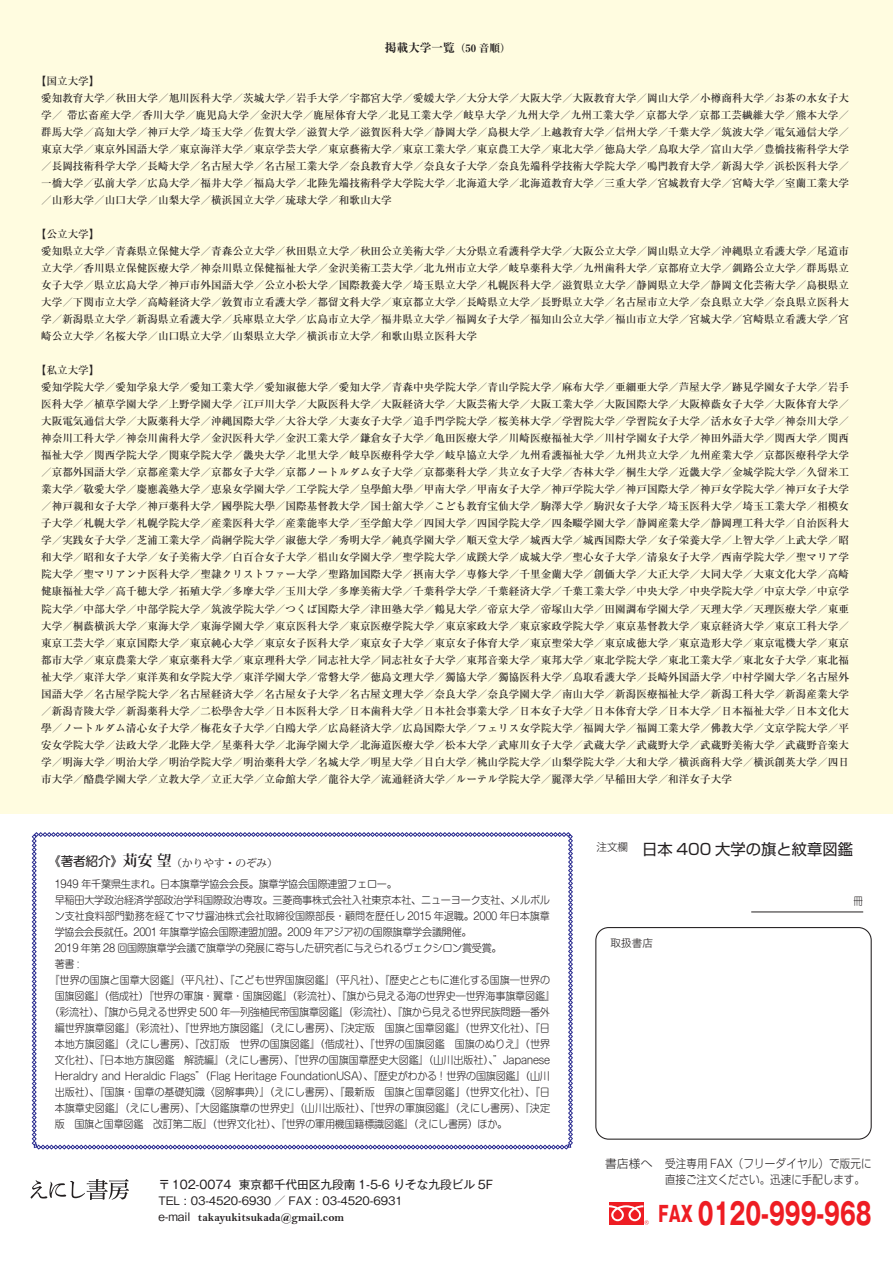
<style>
.page{position:relative;width:893px;height:1263px;background:#fff}
.page>*{position:absolute;margin:0;border:0;box-sizing:border-box;transform-origin:0 0}
.t1{font:700 29.85px "Gothic MB101 Pr 6 N";color:#ee1d23;scale:.7 1}
.t2{font:15.3px "Shin Go Pr 6 N";color:#231f20}
.t3{font:300 11.7px/15.9px "Shin Go Pr 5";color:#231f20}
.t4{font:11.7px "Gothic MB101 Pr 6 N";letter-spacing:-.005em;color:#231f20}
.t5{font:500 11.7px "Gothic BBB Pr 5";letter-spacing:-.005em;color:#231f20}
.t6{font:11.7px "Bell MT Bold";letter-spacing:-.005em;color:#231f20}
.t7{font:700 expanded 11.7px "Ryumin";color:#231f20}
.t8{font:500 10.65px/17px "Ryumin";color:#231f20}
.t9{font:300 10.65px "Shin M Go Pro";letter-spacing:-.02em;color:#231f20;scale:.95 1}
.t10{font:10.65px "Koz Min Pro";color:#231f20}
.t11{font:300 10.65px "Gothic MB101 Pr 6";color:#231f20}
.t12{font:300 10.65px "Shin Go Pr 6 N";color:#231f20;scale:.9 1}
.s1{font-size:10.65px}
.s2{font-family:"Shin M Go Pro";font-size:12.75px}
.s3{font-weight:700;font-size:14.85px}
.s4{font-family:"Gothic BBB Pr 5";font-weight:500}
.s5{font-weight:800;font-size:21.3px}
</style>
<div class="page">
<div style="left:0;top:0;width:893px;height:813px;background:#fffce0"></div>
<div style="left:595px;top:927px;width:277px;height:213px;border:1px solid #231f20;border-radius:13px"></div>
<div style="left:609px;top:1202px;width:34px;height:22px;background:#ee1d23"></div>
<svg style="left:609px;top:1205px;width:40px;height:19px"></svg>
<svg style="left:31px;top:1179px;width:98px;height:21px"></svg>
<hr style="left:751px;top:912px;width:112px;height:1px;background:#231f20">
<svg style="left:32px;top:832px;width:541px;height:317px"></svg>
<p class="t7" style="left:385px;top:40px;width:127px">掲載大学一覧<span class="s1">（50 音順）</span></p>
<p class="t8" style="left:41px;top:72px;width:809px;text-indent:-5px">【国立大学】<br>愛知教育大学／秋田大学／旭川医科大学／茨城大学／岩手大学／宇都宮大学／愛媛大学／大分大学／大阪大学／大阪教育大学／岡山大学／小樽商科大学／お茶の水女子大学／ 帯広畜産大学／香川大学／鹿児島大学／金沢大学／鹿屋体育大学／北見工業大学／岐阜大学／九州大学／九州工業大学／京都大学／京都工芸繊維大学／熊本大学／群馬大学／高知大学／神戸大学／埼玉大学／佐賀大学／滋賀大学／滋賀医科大学／静岡大学／島根大学／上越教育大学／信州大学／千葉大学／筑波大学／電気通信大学／東京大学／東京外国語大学／東京海洋大学／東京学芸大学／東京藝術大学／東京工業大学／東京農工大学／東北大学／徳島大学／鳥取大学／富山大学／豊橋技術科学大学／長岡技術科学大学／長崎大学／名古屋大学／名古屋工業大学／奈良教育大学／奈良女子大学／奈良先端科学技術大学院大学／鳴門教育大学／新潟大学／浜松医科大学／一橋大学／弘前大学／広島大学／福井大学／福島大学／北陸先端技術科学大学院大学／北海道大学／北海道教育大学／三重大学／宮城教育大学／宮崎大学／室蘭工業大学／山形大学／山口大学／山梨大学／横浜国立大学／琉球大学／和歌山大学</p>
<p class="t8" style="left:41px;top:226px;width:809px;text-indent:-5px">【公立大学】<br>愛知県立大学／青森県立保健大学／青森公立大学／秋田県立大学／秋田公立美術大学／大分県立看護科学大学／大阪公立大学／岡山県立大学／沖縄県立看護大学／尾道市立大学／香川県立保健医療大学／神奈川県立保健福祉大学／金沢美術工芸大学／北九州市立大学／岐阜薬科大学／九州歯科大学／京都府立大学／釧路公立大学／群馬県立女子大学／県立広島大学／神戸市外国語大学／公立小松大学／国際教養大学／埼玉県立大学／札幌医科大学／滋賀県立大学／静岡県立大学／静岡文化芸術大学／島根県立大学／下関市立大学／高崎経済大学／敦賀市立看護大学／都留文科大学／東京都立大学／長崎県立大学／長野県立大学／名古屋市立大学／奈良県立大学／奈良県立医科大学／新潟県立大学／新潟県立看護大学／兵庫県立大学／広島市立大学／福井県立大学／福岡女子大学／福知山公立大学／福山市立大学／宮城大学／宮崎県立看護大学／宮崎公立大学／名桜大学／山口県立大学／山梨県立大学／横浜市立大学／和歌山県立医科大学</p>
<p class="t8" style="left:41px;top:362px;width:809px;text-indent:-5px">【私立大学】<br>愛知学院大学／愛知学泉大学／愛知工業大学／愛知淑徳大学／愛知大学／青森中央学院大学／青山学院大学／麻布大学／亜細亜大学／芦屋大学／跡見学園女子大学／岩手医科大学／植草学園大学／上野学園大学／江戸川大学／大阪医科大学／大阪経済大学／大阪芸術大学／大阪工業大学／大阪国際大学／大阪樟蔭女子大学／大阪体育大学／大阪電気通信大学／大阪薬科大学／沖縄国際大学／大谷大学／大妻女子大学／追手門学院大学／桜美林大学／学習院大学／学習院女子大学／活水女子大学／神奈川大学／神奈川工科大学／神奈川歯科大学／金沢医科大学／金沢工業大学／鎌倉女子大学／亀田医療大学／川崎医療福祉大学／川村学園女子大学／神田外語大学／関西大学／関西福祉大学／関西学院大学／関東学院大学／畿央大学／北里大学／岐阜医療科学大学／岐阜協立大学／九州看護福祉大学／九州共立大学／九州産業大学／京都医療科学大学／京都外国語大学／京都産業大学／京都女子大学／京都ノートルダム女子大学／京都薬科大学／共立女子大学／杏林大学／桐生大学／近畿大学／金城学院大学／久留米工業大学／敬愛大学／慶應義塾大学／恵泉女学園大学／工学院大学／皇學館大學／甲南大学／甲南女子大学／神戸学院大学／神戸国際大学／神戸女学院大学／神戸女子大学／神戸親和女子大学／神戸薬科大学／國學院大學／国際基督教大学／国士舘大学／こども教育宝仙大学／駒澤大学／駒沢女子大学／埼玉医科大学／埼玉工業大学／相模女子大学／札幌大学／札幌学院大学／産業医科大学／産業能率大学／至学館大学／四国大学／四国学院大学／四条畷学園大学／静岡産業大学／静岡理工科大学／自治医科大学／実践女子大学／芝浦工業大学／尚絅学院大学／淑徳大学／秀明大学／純真学園大学／順天堂大学／城西大学／城西国際大学／女子栄養大学／上智大学／上武大学／昭和大学／昭和女子大学／女子美術大学／白百合女子大学／椙山女学園大学／聖学院大学／成蹊大学／成城大学／聖心女子大学／清泉女子大学／西南学院大学／聖マリア学院大学／聖マリアンナ医科大学／聖隷クリストファー大学／聖路加国際大学／摂南大学／専修大学／千里金蘭大学／創価大学／大正大学／大同大学／大東文化大学／高崎健康福祉大学／高千穂大学／拓殖大学／多摩大学／玉川大学／多摩美術大学／千葉科学大学／千葉経済大学／千葉工業大学／中央大学／中央学院大学／中京大学／中京学院大学／中部大学／中部学院大学／筑波学院大学／つくば国際大学／津田塾大学／鶴見大学／帝京大学／帝塚山大学／田園調布学園大学／天理大学／天理医療大学／東亜大学／桐蔭横浜大学／東海大学／東海学園大学／東京医科大学／東京医療学院大学／東京家政大学／東京家政学院大学／東京基督教大学／東京経済大学／東京工科大学／東京工芸大学／東京国際大学／東京純心大学／東京女子医科大学／東京女子大学／東京女子体育大学／東京聖栄大学／東京成徳大学／東京造形大学／東京電機大学／東京都市大学／東京農業大学／東京薬科大学／東京理科大学／同志社大学／同志社女子大学／東邦音楽大学／東邦大学／東北学院大学／東北工業大学／東北女子大学／東北福祉大学／東洋大学／東洋英和女学院大学／東洋学園大学／常磐大学／徳島文理大学／獨協大学／獨協医科大学／鳥取看護大学／長崎外国語大学／中村学園大学／名古屋外国語大学／名古屋学院大学／名古屋経済大学／名古屋女子大学／名古屋文理大学／奈良大学／奈良学園大学／南山大学／新潟医療福祉大学／新潟工科大学／新潟産業大学／新潟青陵大学／新潟薬科大学／二松學舎大学／日本医科大学／日本歯科大学／日本社会事業大学／日本女子大学／日本体育大学／日本大学／日本福祉大学／日本文化大學／ノートルダム清心女子大学／梅花女子大学／白鴎大学／広島経済大学／広島国際大学／フェリス女学院大学／福岡大学／福岡工業大学／佛教大学／文京学院大学／平安女学院大学／法政大学／北陸大学／星薬科大学／北海学園大学／北海道医療大学／松本大学／武庫川女子大学／武蔵大学／武蔵野大学／武蔵野美術大学／武蔵野音楽大学／明海大学／明治大学／明治学院大学／明治薬科大学／名城大学／明星大学／目白大学／桃山学院大学／山梨学院大学／大和大学／横浜商科大学／横浜創英大学／四日市大学／酪農学園大学／立教大学／立正大学／立命館大学／龍谷大学／流通経済大学／ルーテル学院大学／麗澤大学／早稲田大学／和洋女子大学</p>
<p class="t10" style="left:48px;top:855px;width:231px"><span class="s2">《著者紹介》</span><span class="s3">苅安 望</span>（かりやす・のぞみ）</p>
<p class="t9" style="left:55px;top:876px;width:362px">1949 年千葉県生まれ。日本旗章学協会会長。旗章学協会国際連盟フェロー。</p>
<p class="t9" style="left:55px;top:892px;width:523px">早稲田大学政治経済学部政治学科国際政治専攻。三菱商事株式会社入社東京本社、ニューヨーク支社、メルボル</p>
<p class="t9" style="left:55px;top:907px;width:523px">ン支社食料部門勤務を経てヤマサ醤油株式会社取締役国際部長・顧問を歴任し 2015 年退職。2000 年日本旗章</p>
<p class="t9" style="left:55px;top:923px;width:440px">学協会会長就任。2001 年旗章学協会国際連盟加盟。2009 年アジア初の国際旗章学会議開催。</p>
<p class="t9" style="left:55px;top:939px;width:472px">2019 年第 28 回国際旗章学会議で旗章学の発展に寄与した研究者に与えられるヴェクシロン賞受賞。</p>
<p class="t9" style="left:55px;top:955px;width:28px">著書 :</p>
<p class="t9" style="left:50px;top:971px;width:528px">『世界の国旗と国章大図鑑』（平凡社）、『こども世界国旗図鑑』（平凡社）、『歴史とともに進化する国旗―世界の</p>
<p class="t9" style="left:55px;top:987px;width:528px">国旗図鑑』（偕成社）『世界の軍旗・翼章・国旗図鑑』（彩流社）、『旗から見える海の世界史―世界海事旗章図鑑』</p>
<p class="t9" style="left:50px;top:1003px;width:528px">（彩流社）、『旗から見える世界史 500 年―列強植民帝国旗章図鑑』（彩流社）、『旗から見える世界民族問題―番外</p>
<p class="t9" style="left:55px;top:1019px;width:523px">編世界旗章図鑑』（彩流社）、『世界地方旗図鑑』（えにし書房）、『決定版　国旗と国章図鑑』（世界文化社）、『日</p>
<p class="t9" style="left:55px;top:1035px;width:523px">本地方旗図鑑』（えにし書房）、『改訂版　世界の国旗図鑑』（偕成社）、『世界の国旗図鑑　国旗のぬりえ』（世界</p>
<p class="t9" style="left:55px;top:1051px;width:523px">文化社）、『日本地方旗図鑑　解読編』（えにし書房）、『世界の国旗国章歴史大図鑑』（山川出版社）、”Japanese</p>
<p class="t9" style="left:55px;top:1067px;width:523px">Heraldry and Heraldic Flags”（Flag Heritage FoundationUSA）、『歴史がわかる ! 世界の国旗図鑑』（山川</p>
<p class="t9" style="left:55px;top:1083px;width:523px">出版社）、『国旗・国章の基礎知識〈図解事典〉』（えにし書房）、『最新版　国旗と国章図鑑」（世界文化社）、『日</p>
<p class="t9" style="left:55px;top:1099px;width:523px">本旗章史図鑑』（えにし書房）、『大図鑑旗章の世界史』（山川出版社）、『世界の軍旗図鑑』（えにし書房）、『決定</p>
<p class="t9" style="left:55px;top:1115px;width:478px">版　国旗と国章図鑑　改訂第二版』（世界文化社）、『世界の軍用機国籍標識図鑑』（えにし書房）ほか。</p>
<p class="t4" style="left:158px;top:1175px;width:360px">〒102-0074 東京都千代田区九段南 1-5-6 りそな九段ビル 5F　　</p>
<p class="t5" style="left:158px;top:1191px;width:246px">TEL : 03-4520-6930 ／ FAX : 03-4520-6931</p>
<p class="t6" style="left:158px;top:1210px;width:187px"><span class="s4">e-mail</span> takayukitsukada@gmail.com</p>
<h2 class="t2" style="left:596px;top:837px;width:258px"><sup>注文欄</sup> 日本 400 大学の旗と紋章図鑑</h2>
<p class="t11" style="left:611px;top:934px;width:44px">取扱書店</p>
<p class="t12" style="left:854px;top:892px;width:12px">冊</p>
<p class="t3" style="left:665px;top:1154px;width:208px;text-indent:-60px">書店様へ 受注専用 FAX（フリーダイヤル）で版元に直接ご注文ください。迅速に手配します。</p>
<h1 class="t1" style="left:658px;top:1189px;width:306px"><span class="s5">FAX</span> 0120-999-968</h1>
</div>
